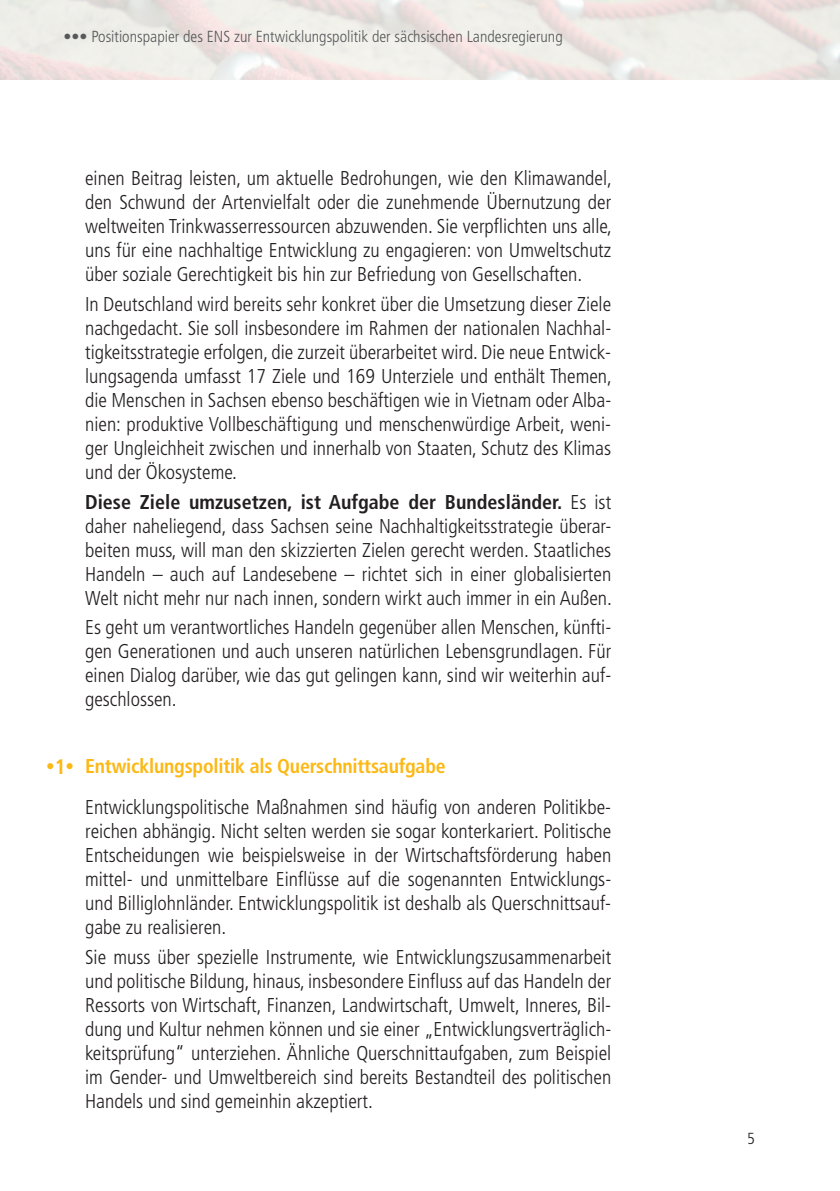
<style>
.page{position:relative;width:840px;height:1191px;background:#fff}
.page>*{position:absolute;margin:0;border:0;box-sizing:border-box;transform-origin:0 0}
.t1{font:24px "Times New Roman";color:#fcb814}
.t2{font:300 condensed 20px/24px "Frutiger";color:#231f20;text-align:justify}
.t3{font:700 condensed 20px "Frutiger";letter-spacing:-.01em;color:#fcb814}
.t4{font:300 condensed 16px "Frutiger";color:#57585a}
.t5{font:300 condensed 16px "Frutiger";color:#231f20}
.s1{font-weight:700}
.s2{font-family:"Frutiger";font-weight:700;font-stretch:condensed;font-size:21px}
</style>
<div class="page">
<p class="t4" style="left:63px;top:28px;width:500px">••• Positionspapier des ENS zur Entwicklungspolitik der sächsischen Landesregierung</p>
<p class="t2" style="left:85px;top:166px;width:528px">einen Beitrag leisten, um aktuelle Bedrohungen, wie den Klimawandel, den Schwund der Artenvielfalt oder die zunehmende Übernutzung der weltweiten Trinkwasserressourcen abzuwenden. Sie verpflichten uns alle, uns für eine nachhaltige Entwicklung zu engagieren: von Umweltschutz über soziale Gerechtigkeit bis hin zur Befriedung von Gesellschaften.</p>
<p class="t2" style="left:85px;top:292px;width:528px">In Deutschland wird bereits sehr konkret über die Umsetzung dieser Ziele nachgedacht. Sie soll insbesondere im Rahmen der nationalen Nachhal&shy;tigkeitsstrategie erfolgen, die zurzeit überarbeitet wird. Die neue Entwick&shy;lungsagenda umfasst 17 Ziele und 169 Unterziele und enthält Themen, die Menschen in Sachsen ebenso beschäftigen wie in Vietnam oder Alba&shy;nien: produktive Vollbeschäftigung und menschenwürdige Arbeit, weni&shy;ger Ungleichheit zwischen und innerhalb von Staaten, Schutz des Klimas und der Ökosysteme.</p>
<p class="t2" style="left:85px;top:490px;width:528px"><span class="s1">Diese Ziele umzusetzen, ist Aufgabe der Bundesländer.</span> Es ist daher naheliegend, dass Sachsen seine Nachhaltigkeitsstrategie überar&shy;beiten muss, will man den skizzierten Zielen gerecht werden. Staatliches Handeln – auch auf Landesebene – richtet sich in einer globalisierten Welt nicht mehr nur nach innen, sondern wirkt auch immer in ein Außen.</p>
<p class="t2" style="left:85px;top:615px;width:527px">Es geht um verantwortliches Handeln gegenüber allen Menschen, künfti&shy;gen Generationen und auch unseren natürlichen Lebensgrundlagen. Für einen Dialog darüber, wie das gut gelingen kann, sind wir weiterhin auf&shy;geschlossen.</p>
<p class="t1" style="left:46px;top:750px;width:29px">•<span class="s2">1</span>•</p>
<p class="t3" style="left:85px;top:754px;width:362px">Entwicklungspolitik als Querschnittsaufgabe</p>
<p class="t2" style="left:85px;top:795px;width:527px">Entwicklungspolitische Maßnahmen sind häufig von anderen Politikbe&shy;reichen abhängig. Nicht selten werden sie sogar konterkariert. Politische Entscheidungen wie beispielsweise in der Wirtschaftsförderung haben mittel- und unmittelbare Einflüsse auf die sogenannten Entwicklungs&shy;und Billiglohnländer. Entwicklungspolitik ist deshalb als Querschnittsauf&shy;gabe zu realisieren.</p>
<p class="t2" style="left:85px;top:945px;width:527px">Sie muss über spezielle Instrumente, wie Entwicklungszusammenarbeit und politische Bildung, hinaus, insbesondere Einfluss auf das Handeln der Ressorts von Wirtschaft, Finanzen, Landwirtschaft, Umwelt, Inneres, Bil&shy;dung und Kultur nehmen können und sie einer „Entwicklungsverträglich&shy;keitsprüfung“ unterziehen. Ähnliche Querschnittaufgaben, zum Beispiel im Gender- und Umweltbereich sind bereits Bestandteil des politischen Handels und sind gemeinhin akzeptiert.</p>
<p class="t5" style="left:746px;top:1129px;width:9px">5</p>
</div>
